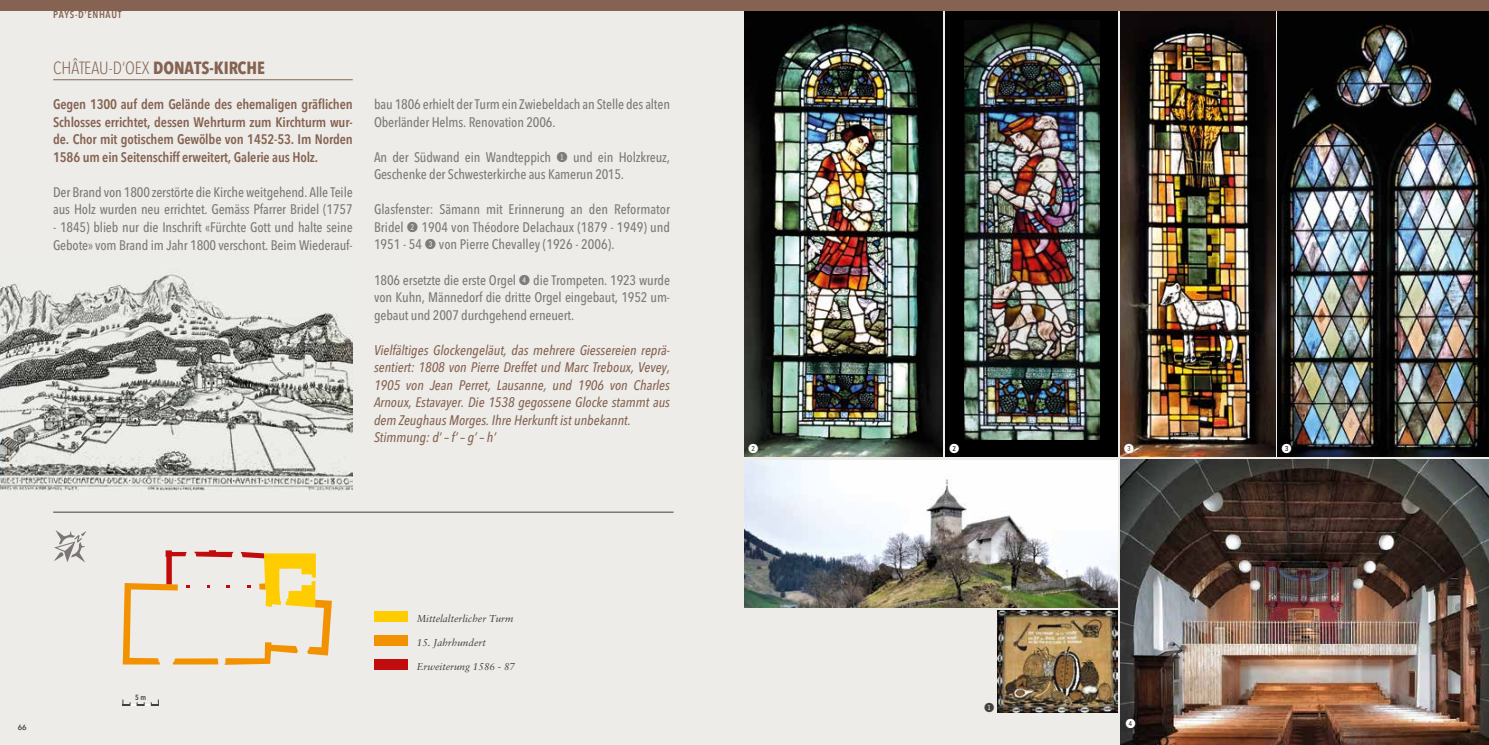
<style>
.page{position:relative;width:1489px;height:745px;background:#fff}
.page>*{position:absolute;margin:0;border:0;box-sizing:border-box;transform-origin:0 0}
.t1{font:300 condensed 17.5px "Avenir Next LT Pro";color:#856251}
.t2{font:500 condensed 13.75px/17.5px "Avenir Next";letter-spacing:-.01em;color:#7c7b7b}
.t3{font:italic 500 condensed 13.75px/17.5px "Avenir Next";color:#856251}
.t4{font:600 condensed 13.75px/17.5px "Avenir Next";letter-spacing:-.01em;color:#856251;text-align:justify}
.t5{font:12.5px "Fyra Numeric Circle Closed";color:#fff}
.t6{font:12.5px "Fyra Numeric Circle Closed";color:#444041}
.t7{font:italic 10px "Sabon";color:#444041}
.t8{font:600 condensed 10px "Avenir Next";letter-spacing:.07em;color:#856251}
.t9{font:600 7.5px "Avenir Next LT Pro";color:#444041}
.t10{font:600 condensed 7.5px "Avenir Next";color:#444041}
.s1{font-family:"Avenir Next";font-weight:700}
.s2{font-family:"Fyra Numeric Circle Closed";font-weight:400;font-stretch:normal}
</style>
<div class="page">
<div style="left:0;top:0;width:744px;height:744px;background:#edece8"></div>
<div style="left:744px;top:0;width:744px;height:744px;background:#edece8"></div>
<img style="left:1120px;top:459px;width:368px;height:285px">
<img style="left:1120px;top:11px;width:154px;height:445px">
<img style="left:1277px;top:11px;width:211px;height:445px">
<img style="left:744px;top:11px;width:198px;height:445px">
<div style="left:945px;top:11px;width:172px;height:445px;background:#000"></div>
<img style="left:964px;top:23px;width:135px;height:416px">
<div style="left:0;top:0;width:1488px;height:11px;background:#856251"></div>
<hr style="left:53px;top:511px;width:620px;height:1px;background:#444041">
<hr style="left:53px;top:79px;width:300px;height:1px;background:#856251">
<img style="left:0;top:274px;width:353px;height:216px">
<img style="left:997px;top:610px;width:120px;height:101px">
<img style="left:744px;top:460px;width:373px;height:147px">
<svg style="left:123px;top:550px;width:209px;height:114px"></svg>
<div style="left:374px;top:611px;width:33px;height:10px;background:#fc0"></div>
<div style="left:374px;top:635px;width:33px;height:10px;background:#f39200"></div>
<div style="left:374px;top:659px;width:33px;height:10px;background:#c00c0c"></div>
<svg style="left:123px;top:699px;width:36px;height:6px"></svg>
<svg style="left:54px;top:530px;width:32px;height:32px"></svg>
<p class="t8" style="left:53px;top:8px;width:70px">PAYS-D‘ENHAUT</p>
<p class="t1" style="left:53px;top:58px;width:213px">CHÂTEAU-D‘OEX <span class="s1">DONATS-KIRCHE</span></p>
<p class="t4" style="left:53px;top:96px;width:301px">Gegen 1300 auf dem Gelände des ehemaligen gräflichen Schlosses errichtet, dessen Wehrturm zum Kirchturm wur&shy;de. Chor mit gotischem Gewölbe von 1452-53. Im Norden 1586 um ein Seitenschiff erweitert, Galerie aus Holz.</p>
<p class="t2" style="left:53px;top:183px;width:301px">Der Brand von 1800 zerstörte die Kirche weitgehend. Alle Teile aus Holz wurden neu errichtet. Gemäss Pfarrer Bridel (1757</p>
<p class="t2" style="left:53px;top:218px;width:301px">- 1845) blieb nur die Inschrift «Fürchte Gott und halte seine<br>Gebote» vom Brand im Jahr 1800 verschont. Beim Wiederauf-</p>
<p class="t2" style="left:374px;top:96px;width:297px">bau 1806 erhielt der Turm ein Zwiebeldach an Stelle des alten<br>Oberländer Helms. Renovation 2006.</p>
<p class="t2" style="left:374px;top:148px;width:297px">An der Südwand ein Wandteppich <span class="s2">1</span> und ein Holzkreuz,<br>Geschenke der Schwesterkirche aus Kamerun 2015.</p>
<p class="t2" style="left:374px;top:201px;width:297px;text-align:justify">Glasfenster: Sämann mit Erinnerung an den Reformator Bridel <span class="s2">2</span> 1904 von Théodore Delachaux (1879 - 1949) und 1951 - 54 <span class="s2">3</span> von Pierre Chevalley (1926 - 2006).</p>
<p class="t2" style="left:374px;top:271px;width:297px;text-align:justify">1806 ersetzte die erste Orgel <span class="s2">4</span> die Trompeten. 1923 wurde von Kuhn, Männedorf die dritte Orgel eingebaut, 1952 um&shy;gebaut und 2007 durchgehend erneuert.</p>
<p class="t3" style="left:374px;top:341px;width:297px">Vielfältiges Glockengeläut, das mehrere Giessereien reprä&shy;sentiert: 1808 von Pierre Dreffet und Marc Treboux, Vevey, 1905 von Jean Perret, Lausanne, und 1906 von Charles Arnoux, Estavayer. Die 1538 gegossene Glocke stammt aus dem Zeughaus Morges. Ihre Herkunft ist unbekannt.<br>Stimmung: d’ – f’ – g’ – h’</p>
<p class="t9" style="left:18px;top:720px;width:11px">66</p>
<p class="t10" style="left:135px;top:691px;width:12px">5 m</p>
<p class="t7" style="left:417px;top:612px;width:98px">Mittelalterlicher Turm</p>
<p class="t7" style="left:417px;top:636px;width:70px">15. Jahrhundert</p>
<p class="t7" style="left:417px;top:660px;width:100px">Erweiterung 1586 - 87</p>
<p class="t5" style="left:748px;top:441px;width:12px">2</p>
<p class="t5" style="left:949px;top:441px;width:12px">2</p>
<p class="t5" style="left:1123px;top:441px;width:12px">3</p>
<p class="t5" style="left:1281px;top:441px;width:12px">3</p>
<p class="t6" style="left:984px;top:700px;width:12px">1</p>
<p class="t5" style="left:1125px;top:715px;width:12px">4</p>
</div>
